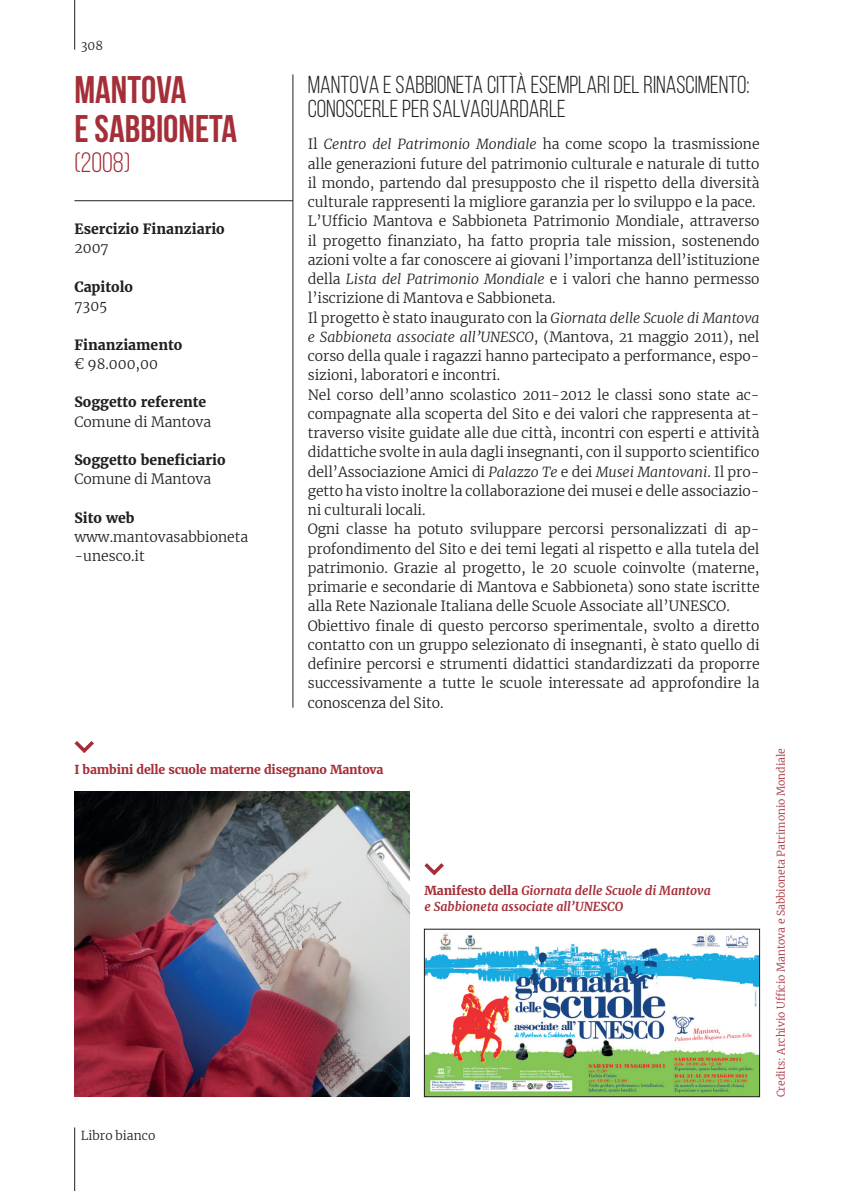
<style>
.page{position:relative;width:844px;height:1191px;background:#fff}
.page>*{position:absolute;margin:0;border:0;box-sizing:border-box;transform-origin:0 0}
.t1{font:700 38.5px/38.5px "Bebas Neue";color:#a52f38}
.t2{font:28px "Bebas Neue";color:#a52f38}
.t3{font:24.5px/24.5px "Bebas Neue";color:#231f20}
.t4{font:300 14px/19.2px "Merriweather";letter-spacing:-.005em;color:#231f20}
.t5{font:700 14px "Merriweather";color:#231f20}
.t6{font:italic 700 12.25px/15.8px "Merriweather";color:#a52f38}
.t7{font:700 12.25px "Merriweather";letter-spacing:-.015em;color:#a52f38}
.t8{font:300 12.25px "Merriweather";color:#231f20}
.t9{font:300 10.5px "Merriweather";color:#a52f38}
.s1{font-style:italic}
.s2{font-style:normal}
</style>
<div class="page">
<hr style="left:74px;top:0;width:1px;height:50px;background:#231f20">
<hr style="left:74px;top:1127px;width:1px;height:64px;background:#231f20">
<hr style="left:292px;top:74px;width:1px;height:633px;background:#231f20">
<svg style="left:424px;top:863px;width:20px;height:13px"></svg>
<svg style="left:74px;top:741px;width:20px;height:13px"></svg>
<hr style="left:74px;top:200px;width:219px;height:1px;background:#231f20">
<img style="left:74px;top:791px;width:335px;height:306px">
<img style="left:426px;top:933px;width:331px;height:162px">
<div style="left:424px;top:929px;width:335px;height:168px;border:1px solid #231f20"></div>
<p class="t8" style="left:81px;top:37px;width:24px">308</p>
<h1 class="t1" style="left:74px;top:70px;width:164px">MANTOVA<br>E SABBIONETA</h1>
<h2 class="t2" style="left:74px;top:147px;width:57px">(2008)</h2>
<p class="t5" style="left:74px;top:220px;width:152px">Esercizio Finanziario</p>
<p class="t4" style="left:74px;top:238px;width:36px">2007</p>
<p class="t5" style="left:74px;top:278px;width:60px">Capitolo</p>
<p class="t4" style="left:74px;top:296px;width:34px">7305</p>
<p class="t5" style="left:74px;top:336px;width:109px">Finanziamento</p>
<p class="t4" style="left:74px;top:354px;width:85px">€ 98.000,00</p>
<p class="t5" style="left:74px;top:393px;width:133px">Soggetto referente</p>
<p class="t4" style="left:74px;top:411px;width:138px">Comune di Mantova</p>
<p class="t5" style="left:74px;top:451px;width:153px">Soggetto beneficiario</p>
<p class="t4" style="left:74px;top:469px;width:138px">Comune di Mantova</p>
<p class="t5" style="left:74px;top:509px;width:61px">Sito web</p>
<p class="t4" style="left:74px;top:527px;width:175px">www.mantovasabbioneta -unesco.it</p>
<h3 class="t3" style="left:308px;top:72px;width:443px">MANTOVA E SABBIONETA CITTÀ ESEMPLARI DEL RINASCIMENTO:<br>CONOSCERLE PER SALVAGUARDARLE</h3>
<p class="t4" style="left:308px;top:134px;width:453px">Il <span class="s1">Centro del Patrimonio Mondiale</span> ha come scopo la trasmissione alle generazioni future del patrimonio culturale e naturale di tutto il mondo, partendo dal presupposto che il rispetto della diversità culturale rappresenti la migliore garanzia per lo sviluppo e la pace.<br>L’Ufficio Mantova e Sabbioneta Patrimonio Mondiale, attraverso il progetto finanziato, ha fatto propria tale mission, sostenendo azioni volte a far conoscere ai giovani l’importanza dell’istituzione della <span class="s1">Lista del Patrimonio Mondiale</span> e i valori che hanno permesso l’iscrizione di Mantova e Sabbioneta.<br>Il progetto è stato inaugurato con la <span class="s1">Giornata delle Scuole di Mantova e Sabbioneta associate all’UNESCO</span>, (Mantova, 21 maggio 2011), nel corso della quale i ragazzi hanno partecipato a performance, espo&shy;sizioni, laboratori e incontri.<br>Nel corso dell’anno scolastico 2011-2012 le classi sono state ac&shy;compagnate alla scoperta del Sito e dei valori che rappresenta at&shy;traverso visite guidate alle due città, incontri con esperti e attività didattiche svolte in aula dagli insegnanti, con il supporto scientifico dell’Associazione Amici di <span class="s1">Palazzo Te</span> e dei <span class="s1">Musei Mantovani</span>. Il pro&shy;getto ha visto inoltre la collaborazione dei musei e delle associazio&shy;ni culturali locali.<br>Ogni classe ha potuto sviluppare percorsi personalizzati di ap&shy;profondimento del Sito e dei temi legati al rispetto e alla tutela del patrimonio. Grazie al progetto, le 20 scuole coinvolte (materne, primarie e secondarie di Mantova e Sabbioneta) sono state iscritte alla Rete Nazionale Italiana delle Scuole Associate all’UNESCO.<br>Obiettivo finale di questo percorso sperimentale, svolto a diretto contatto con un gruppo selezionato di insegnanti, è stato quello di definire percorsi e strumenti didattici standardizzati da proporre successivamente a tutte le scuole interessate ad approfondire la conoscenza del Sito.</p>
<p class="t7" style="left:74px;top:762px;width:310px">I bambini delle scuole materne disegnano Mantova</p>
<p class="t6" style="left:424px;top:882px;width:288px"><span class="s2">Manifesto della</span> Giornata delle Scuole di Mantova e Sabbioneta associate all’UNESCO</p>
<p class="t8" style="left:81px;top:1126px;width:76px">Libro bianco</p>
<p class="t9" style="left:773px;top:1097px;width:351px;rotate:-90deg">Credits: Archivio Ufficio Mantova e Sabbioneta Patrimonio Mondiale</p>
</div>
